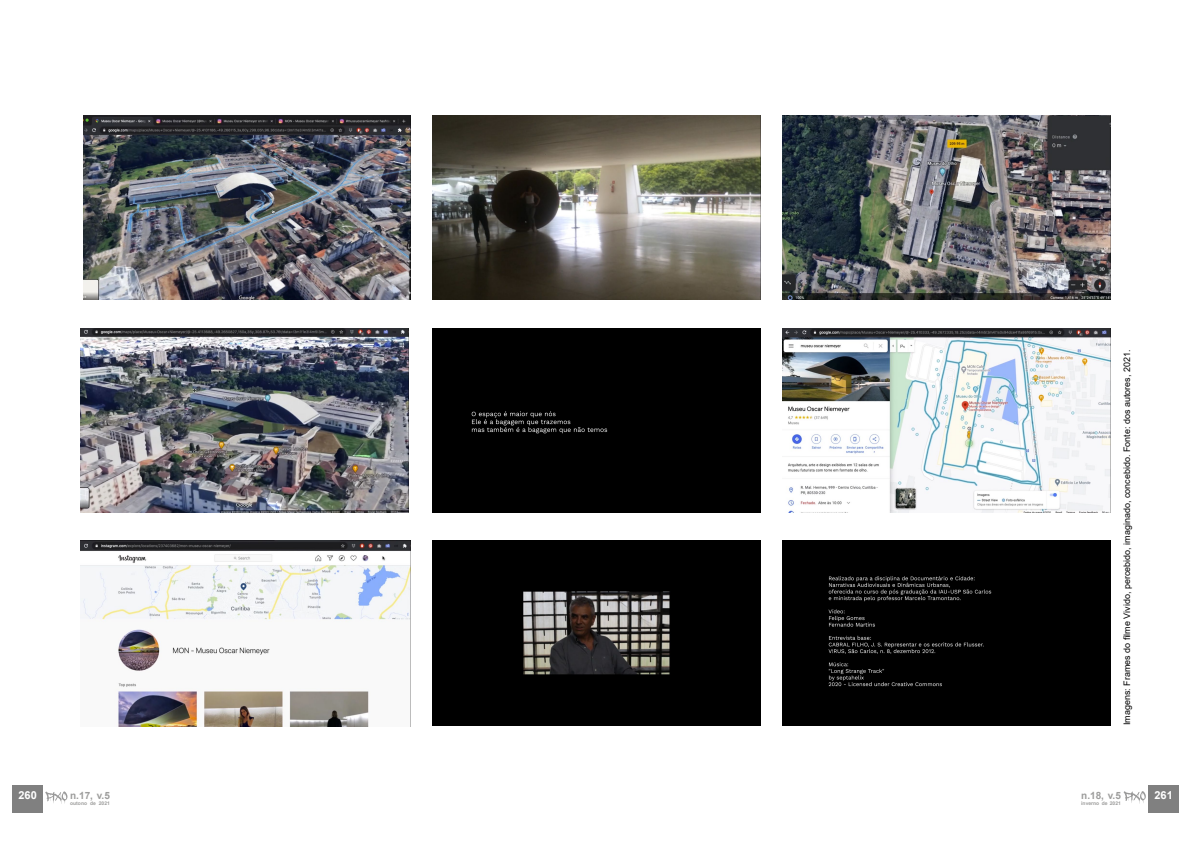
<style>
.page{position:relative;width:1191px;height:842px;background:#fff}
.page>*{position:absolute;margin:0;border:0;box-sizing:border-box;transform-origin:0 0}
.t1{font:700 11px "Arial";color:#fff}
.t2{font:700 10px "Arial";color:#9d9d9c}
.t3{font:9px "Arial";color:#000}
.t4{font:700 5px "Arial";color:#9d9d9c}
</style>
<div class="page">
<div style="left:1148px;top:785px;width:30px;height:28px;background:#808080"></div>
<svg style="left:1123px;top:791px;width:22px;height:13px"></svg>
<div style="left:12px;top:785px;width:31px;height:28px;background:#808080"></div>
<svg style="left:45px;top:791px;width:22px;height:13px"></svg>
<img style="left:80px;top:328px;width:328px;height:184px">
<img style="left:83px;top:115px;width:328px;height:185px">
<img style="left:80px;top:541px;width:331px;height:186px">
<img style="left:433px;top:115px;width:328px;height:185px">
<img style="left:782px;top:115px;width:328px;height:185px">
<img style="left:782px;top:328px;width:328px;height:184px">
<div style="left:433px;top:328px;width:328px;height:184px;background:#000"></div>
<img style="left:433px;top:541px;width:328px;height:184px">
<div style="left:782px;top:541px;width:328px;height:184px;background:#000"></div>
<p class="t3" style="left:1120px;top:725px;width:377px;rotate:-90deg">Imagens: Frames do filme Vivido, percebido, imaginado, concebido. Fonte: dos autores, 2021.</p>
<p class="t1" style="left:18px;top:788px;width:20px">260</p>
<p class="t2" style="left:1081px;top:789px;width:41px">n.18, v.5</p>
<p class="t1" style="left:1154px;top:788px;width:20px">261</p>
<p class="t4" style="left:1081px;top:800px;width:41px">inverno de 2021</p>
<p class="t2" style="left:70px;top:788px;width:41px">n.17, v.5</p>
<p class="t4" style="left:70px;top:799px;width:41px">outono de 2021</p>
</div>
